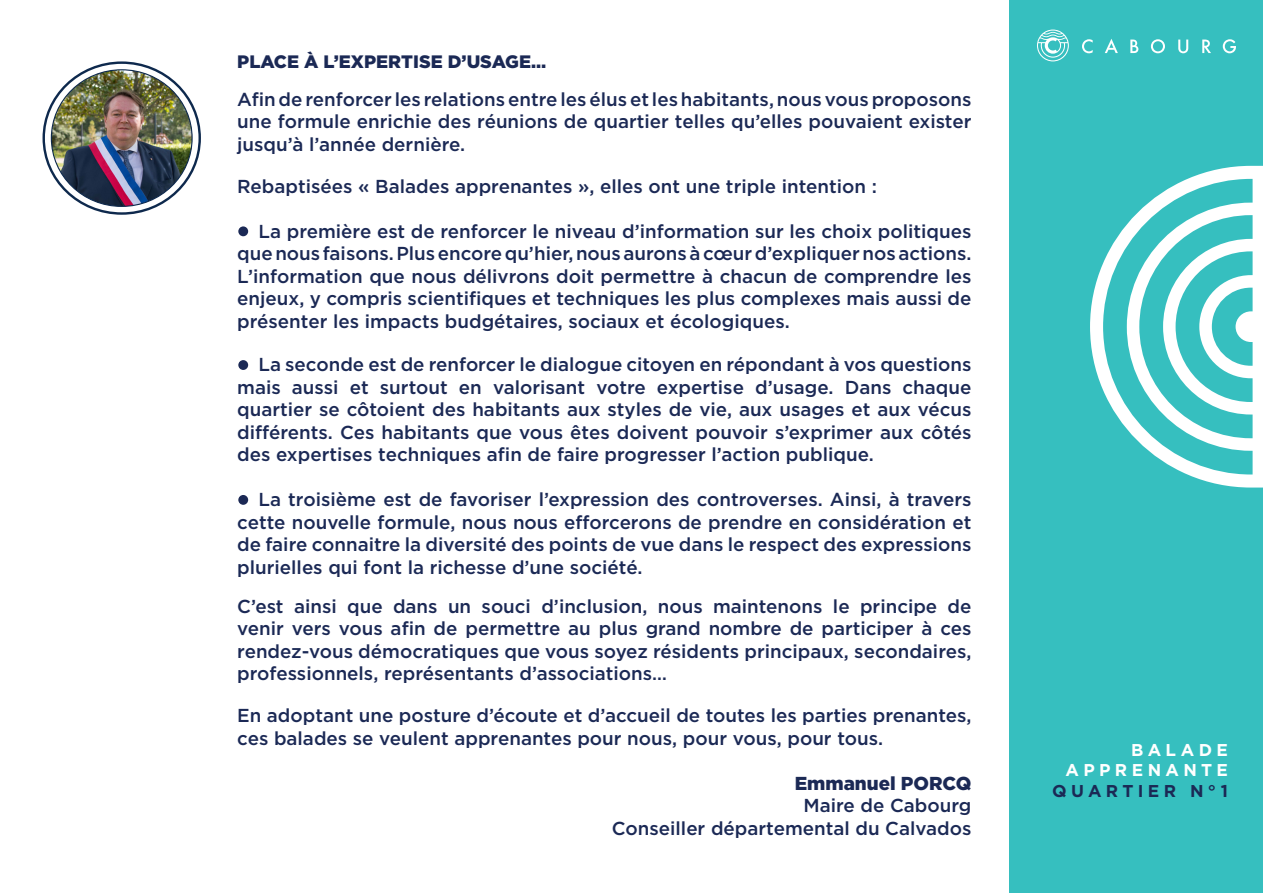
<style>
.page{position:relative;width:1263px;height:893px;background:#fff}
.page>*{position:absolute;margin:0;border:0;box-sizing:border-box;transform-origin:0 0}
.t1{font:500 18.75px/22.5px "Gotham";color:#1b2955;text-align:justify}
.t2{font:900 18.75px "Gotham";color:#1b2955}
.t3{font:900 18px "Gotham";color:#1b2955}
.t4{font:700 17.1px/20.4px "Gotham";letter-spacing:.25em;color:#fff;text-align:right}
.t5{font:700 17.1px "Gotham";letter-spacing:.255em;color:#1b2955}
</style>
<div class="page">
<div style="left:1010px;top:0;width:253px;height:893px;background:#36bfbf"></div>
<svg style="left:1082px;top:39px;width:11px;height:14px"></svg>
<svg style="left:1105px;top:39px;width:13px;height:14px"></svg>
<svg style="left:1130px;top:40px;width:8px;height:13px"></svg>
<svg style="left:1151px;top:39px;width:14px;height:14px"></svg>
<svg style="left:1178px;top:40px;width:10px;height:13px"></svg>
<svg style="left:1202px;top:40px;width:9px;height:13px"></svg>
<svg style="left:1223px;top:39px;width:13px;height:14px"></svg>
<svg style="left:1037px;top:30px;width:32px;height:31px"></svg>
<svg style="left:1090px;top:166px;width:173px;height:322px"></svg>
<div style="left:238px;top:226px;width:10px;height:10px;background:#1b2955;border-radius:50%"></div>
<div style="left:238px;top:360px;width:10px;height:10px;background:#1b2955;border-radius:50%"></div>
<div style="left:238px;top:495px;width:10px;height:10px;background:#1b2955;border-radius:50%"></div>
<svg style="left:44px;top:63px;width:156px;height:151px"></svg>
<img style="left:51px;top:70px;width:141px;height:136px">
<p class="t3" style="left:237px;top:50px;width:310px">PLACE À L’EXPERTISE D’USAGE…</p>
<p class="t1" style="left:237px;top:88px;width:736px">Afin de renforcer les relations entre les élus et les habitants, nous vous proposons une formule enrichie des réunions de quartier telles qu’elles pouvaient exister jusqu’à l’année dernière.</p>
<p class="t1" style="left:237px;top:175px;width:641px">Rebaptisées « Balades apprenantes », elles ont une triple intention :</p>
<p class="t1" style="left:237px;top:220px;width:736px;text-indent:21px">La première est de renforcer le niveau d’information sur les choix politiques que nous faisons. Plus encore qu’hier, nous aurons à cœur d’expliquer nos actions.<br>L’information que nous délivrons doit permettre à chacun de comprendre les enjeux, y compris scientifiques et techniques les plus complexes mais aussi de présenter les impacts budgétaires, sociaux et écologiques.</p>
<p class="t1" style="left:237px;top:353px;width:736px;text-indent:21px">La seconde est de renforcer le dialogue citoyen en répondant à vos questions mais aussi et surtout en valorisant votre expertise d’usage. Dans chaque quartier se côtoient des habitants aux styles de vie, aux usages et aux vécus différents. Ces habitants que vous êtes doivent pouvoir s’exprimer aux côtés des expertises techniques afin de faire progresser l’action publique.</p>
<p class="t1" style="left:237px;top:488px;width:736px;text-indent:21px">La troisième est de favoriser l’expression des controverses. Ainsi, à travers cette nouvelle formule, nous nous efforcerons de prendre en considération et de faire connaitre la diversité des points de vue dans le respect des expressions plurielles qui font la richesse d’une société.</p>
<p class="t1" style="left:237px;top:595px;width:736px">C’est ainsi que dans un souci d’inclusion, nous maintenons le principe de venir vers vous afin de permettre au plus grand nombre de participer à ces rendez-vous démocratiques que vous soyez résidents principaux, secondaires, professionnels, représentants d’associations…</p>
<p class="t1" style="left:237px;top:704px;width:736px">En adoptant une posture d’écoute et d’accueil de toutes les parties prenantes, ces balades se veulent apprenantes pour nous, pour vous, pour tous.</p>
<p class="t2" style="left:795px;top:770px;width:178px">Emmanuel PORCQ</p>
<p class="t1" style="left:803px;top:794px;width:169px">Maire de Cabourg</p>
<p class="t1" style="left:612px;top:817px;width:361px">Conseiller départemental du Calvados</p>
<p class="t4" style="left:1065px;top:739px;width:164px">BALADE<br>APPRENANTE</p>
<p class="t5" style="left:1052px;top:779px;width:177px">QUARTIER N°1</p>
</div>
